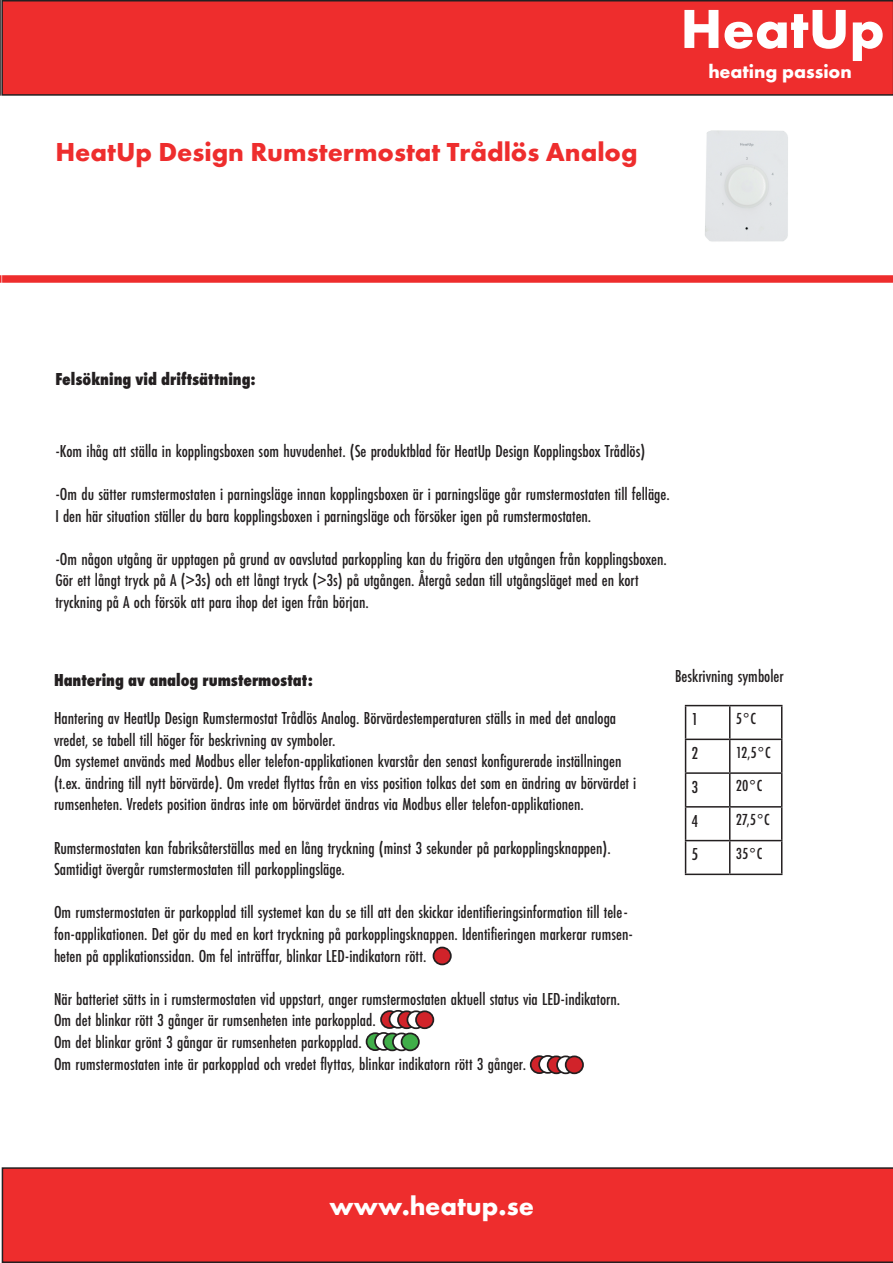
<style>
.page{position:relative;width:893px;height:1263px;background:#fff}
.page>*{position:absolute;margin:0;border:0;box-sizing:border-box;transform-origin:0 0}
.t1{font:700 57px "Futura PT";color:#fff}
.t2{font:700 27px "Futura PT";color:#ee2d2d}
.t3{font:700 27px "Futura PT";color:#fff}
.t4{font:700 19.5px "Futura PT";color:#fff}
.t5{font:500 18px/21.6px "Futura PT Cond";color:#231f20}
.t6{font:800 18px "Futura PT Cond";color:#231f20}
.t7{font:500 16.65px "Futura PT Cond";letter-spacing:-.01em;color:#231f20}
</style>
<div class="page">
<img style="left:705px;top:130px;width:83px;height:112px">
<svg style="left:0;top:0;width:1px;height:96px"></svg>
<svg style="left:0;top:275px;width:2px;height:8px"></svg>
<div style="left:1px;top:0;width:892px;height:96px;background:#ee2d2d"></div>
<div style="left:2px;top:275px;width:891px;height:8px;background:#ee2d2d"></div>
<div style="left:2px;top:1167px;width:891px;height:96px;background:#ee2d2d"></div>
<div style="left:433px;top:947px;width:18px;height:17px;background:#d1232a;border-radius:50%"></div>
<div style="left:433px;top:947px;width:19px;height:18px;border:2px solid #231f20;border-radius:50%"></div>
<div style="left:367px;top:1033px;width:17px;height:17px;background:#40ae49;border-radius:50%"></div>
<div style="left:366px;top:1032px;width:19px;height:19px;border:2px solid #231f20;border-radius:50%"></div>
<svg style="left:375px;top:1033px;width:17px;height:17px"></svg>
<div style="left:374px;top:1032px;width:19px;height:19px;border:2px solid #231f20;border-radius:50%"></div>
<div style="left:383px;top:1033px;width:18px;height:17px;background:#40ae49;border-radius:50%"></div>
<div style="left:383px;top:1032px;width:19px;height:19px;border:2px solid #231f20;border-radius:50%"></div>
<svg style="left:393px;top:1033px;width:17px;height:17px"></svg>
<div style="left:392px;top:1032px;width:19px;height:19px;border:2px solid #231f20;border-radius:50%"></div>
<div style="left:402px;top:1033px;width:17px;height:17px;background:#40ae49;border-radius:50%"></div>
<div style="left:401px;top:1032px;width:19px;height:19px;border:2px solid #231f20;border-radius:50%"></div>
<svg style="left:381px;top:1011px;width:17px;height:17px"></svg>
<div style="left:380px;top:1010px;width:19px;height:19px;border:2px solid #231f20;border-radius:50%"></div>
<div style="left:389px;top:1011px;width:18px;height:17px;background:#fff;border-radius:50%"></div>
<div style="left:389px;top:1010px;width:19px;height:19px;border:2px solid #231f20;border-radius:50%"></div>
<svg style="left:398px;top:1011px;width:17px;height:17px"></svg>
<div style="left:397px;top:1010px;width:19px;height:19px;border:2px solid #231f20;border-radius:50%"></div>
<div style="left:407px;top:1011px;width:18px;height:17px;background:#fff;border-radius:50%"></div>
<div style="left:407px;top:1010px;width:19px;height:19px;border:2px solid #231f20;border-radius:50%"></div>
<div style="left:416px;top:1011px;width:17px;height:17px;background:#d1232a;border-radius:50%"></div>
<div style="left:415px;top:1010px;width:19px;height:19px;border:2px solid #231f20;border-radius:50%"></div>
<div style="left:531px;top:1056px;width:17px;height:17px;background:#d1232a;border-radius:50%"></div>
<div style="left:530px;top:1055px;width:19px;height:19px;border:2px solid #231f20;border-radius:50%"></div>
<svg style="left:539px;top:1056px;width:17px;height:17px"></svg>
<div style="left:538px;top:1055px;width:19px;height:19px;border:2px solid #231f20;border-radius:50%"></div>
<div style="left:548px;top:1056px;width:17px;height:17px;background:#d1232a;border-radius:50%"></div>
<div style="left:547px;top:1055px;width:19px;height:19px;border:2px solid #231f20;border-radius:50%"></div>
<svg style="left:557px;top:1056px;width:17px;height:17px"></svg>
<div style="left:556px;top:1055px;width:19px;height:19px;border:2px solid #231f20;border-radius:50%"></div>
<div style="left:566px;top:1056px;width:17px;height:17px;background:#d1232a;border-radius:50%"></div>
<div style="left:565px;top:1055px;width:19px;height:19px;border:2px solid #231f20;border-radius:50%"></div>
<hr style="left:685px;top:705px;width:45px;height:1px;background:#231f20">
<hr style="left:685px;top:706px;width:1px;height:33px;background:#231f20">
<hr style="left:730px;top:705px;width:52px;height:1px;background:#231f20">
<hr style="left:729px;top:706px;width:1px;height:33px;background:#231f20">
<hr style="left:781px;top:706px;width:1px;height:33px;background:#231f20">
<hr style="left:685px;top:739px;width:45px;height:1px;background:#231f20">
<hr style="left:685px;top:740px;width:1px;height:32px;background:#231f20">
<hr style="left:730px;top:739px;width:52px;height:1px;background:#231f20">
<hr style="left:729px;top:740px;width:1px;height:32px;background:#231f20">
<hr style="left:781px;top:740px;width:1px;height:32px;background:#231f20">
<hr style="left:685px;top:772px;width:45px;height:2px;background:#231f20">
<hr style="left:685px;top:774px;width:1px;height:32px;background:#231f20">
<hr style="left:730px;top:772px;width:52px;height:2px;background:#231f20">
<hr style="left:729px;top:774px;width:1px;height:32px;background:#231f20">
<hr style="left:781px;top:774px;width:1px;height:32px;background:#231f20">
<hr style="left:685px;top:806px;width:45px;height:1px;background:#231f20">
<hr style="left:685px;top:807px;width:1px;height:33px;background:#231f20">
<hr style="left:730px;top:806px;width:52px;height:1px;background:#231f20">
<hr style="left:729px;top:807px;width:1px;height:33px;background:#231f20">
<hr style="left:781px;top:807px;width:1px;height:33px;background:#231f20">
<hr style="left:685px;top:840px;width:45px;height:1px;background:#231f20">
<hr style="left:685px;top:841px;width:1px;height:32px;background:#231f20">
<hr style="left:730px;top:840px;width:52px;height:1px;background:#231f20">
<hr style="left:729px;top:841px;width:1px;height:32px;background:#231f20">
<hr style="left:781px;top:841px;width:1px;height:32px;background:#231f20">
<hr style="left:685px;top:873px;width:45px;height:2px;background:#231f20">
<hr style="left:730px;top:873px;width:52px;height:2px;background:#231f20">
<h2 class="t2" style="left:55px;top:134px;width:584px">HeatUp Design Rumstermostat Trådlös Analog</h2>
<h1 class="t1" style="left:680px;top:-8px;width:206px">HeatUp</h1>
<p class="t4" style="left:708px;top:59px;width:145px">heating passion</p>
<p class="t6" style="left:55px;top:368px;width:202px">Felsökning vid driftsättning:</p>
<p class="t5" style="left:55px;top:440px;width:591px">-Kom ihåg att ställa in kopplingsboxen som huvudenhet. (Se produktblad för HeatUp Design Kopplingsbox Trådlös)</p>
<p class="t5" style="left:55px;top:483px;width:616px">-Om du sätter rumstermostaten i parningsläge innan kopplingsboxen är i parningsläge går rumstermostaten till felläge.<br>I den här situation ställer du bara kopplingsboxen i parningsläge och försöker igen på rumstermostaten.</p>
<p class="t5" style="left:55px;top:548px;width:613px">-Om någon utgång är upptagen på grund av oavslutad parkoppling kan du frigöra den utgången från kopplingsboxen.<br>Gör ett långt tryck på A (&gt;3s) och ett långt tryck (&gt;3s) på utgången. Återgå sedan till utgångsläget med en kort tryckning på A och försök att para ihop det igen från början.</p>
<p class="t6" style="left:54px;top:669px;width:260px">Hantering av analog rumstermostat:</p>
<p class="t5" style="left:54px;top:707px;width:584px">Hantering av HeatUp Design Rumstermostat Trådlös Analog. Börvärdestemperaturen ställs in med det analoga vredet, se tabell till höger för beskrivning av symboler.<br>Om systemet används med Modbus eller telefon-applikationen kvarstår den senast konfigurerade inställningen (t.ex. ändring till nytt börvärde). Om vredet flyttas från en viss position tolkas det som en ändring av börvärdet i rumsenheten. Vredets position ändras inte om börvärdet ändras via Modbus eller telefon-applikationen.</p>
<p class="t5" style="left:54px;top:837px;width:558px">Rumstermostaten kan fabriksåterställas med en lång tryckning (minst 3 sekunder på parkopplingsknappen).<br>Samtidigt övergår rumstermostaten till parkopplingsläge.</p>
<p class="t5" style="left:54px;top:901px;width:581px">Om rumstermostaten är parkopplad till systemet kan du se till att den skickar identifieringsinformation till tele&shy;fon-applikationen. Det gör du med en kort tryckning på parkopplingsknappen. Identifieringen markerar rumsen&shy;heten på applikationssidan. Om fel inträffar, blinkar LED-indikatorn rött.</p>
<p class="t5" style="left:54px;top:988px;width:568px">När batteriet sätts in i rumstermostaten vid uppstart, anger rumstermostaten aktuell status via LED-indikatorn.<br>Om det blinkar rött 3 gånger är rumsenheten inte parkopplad.<br>Om det blinkar grönt 3 gångar är rumsenheten parkopplad.<br>Om rumstermostaten inte är parkopplad och vredet flyttas, blinkar indikatorn rött 3 gånger.</p>
<p class="t5" style="left:675px;top:665px;width:110px">Beskrivning symboler</p>
<p class="t5" style="left:692px;top:708px;width:8px">1</p>
<p class="t7" style="left:736px;top:708px;width:22px">5°C</p>
<p class="t5" style="left:692px;top:742px;width:8px">2</p>
<p class="t7" style="left:736px;top:742px;width:36px">12,5°C</p>
<p class="t5" style="left:692px;top:776px;width:8px">3</p>
<p class="t7" style="left:736px;top:776px;width:28px">20°C</p>
<p class="t5" style="left:692px;top:810px;width:8px">4</p>
<p class="t7" style="left:736px;top:810px;width:36px">27,5°C</p>
<p class="t5" style="left:692px;top:843px;width:8px">5</p>
<p class="t7" style="left:736px;top:843px;width:28px">35°C</p>
<h2 class="t3" style="left:329px;top:1189px;width:206px">www.heatup.se</h2>
</div>
